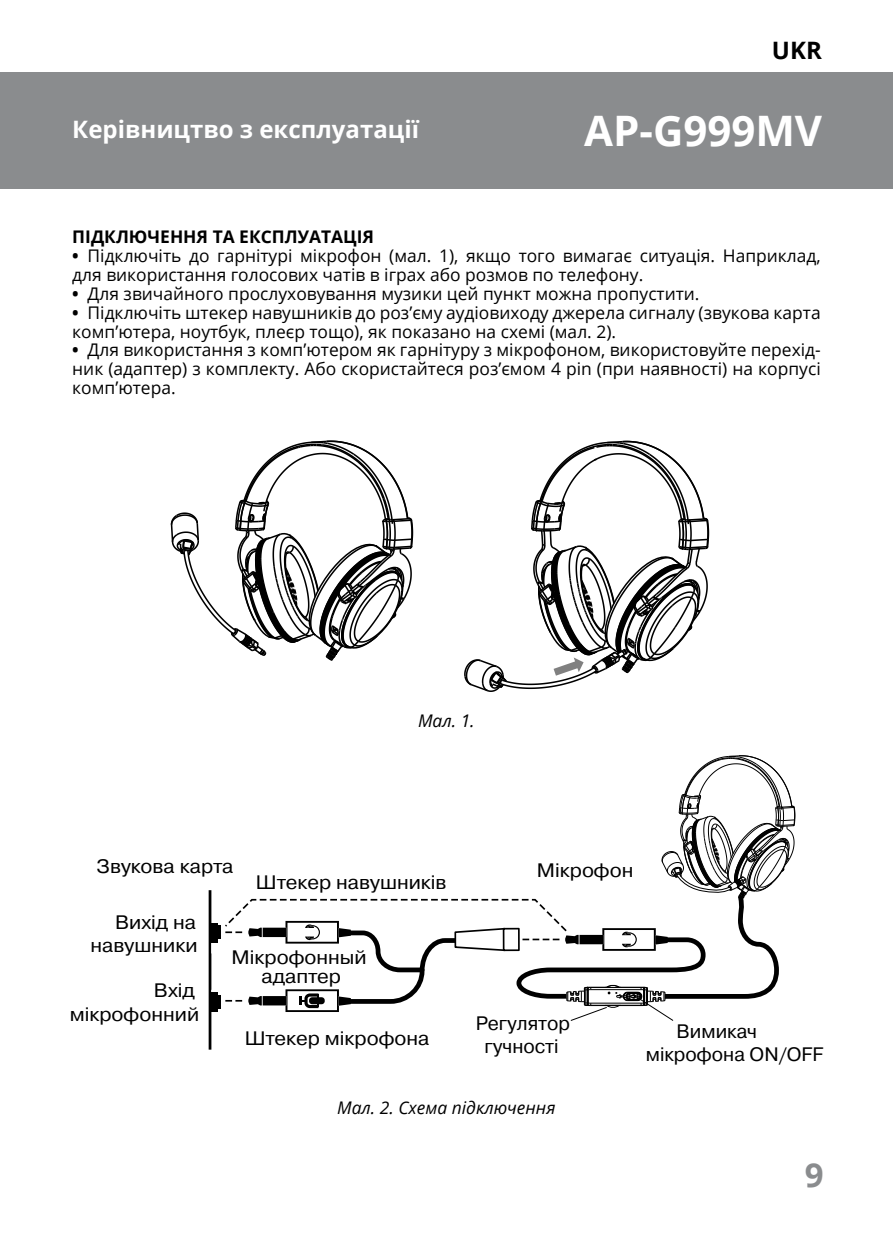
<style>
.page{position:relative;width:893px;height:1259px;background:#fff}
.page>*{position:absolute;margin:0;border:0;box-sizing:border-box;transform-origin:0 0}
.t1{font:700 42px "Open Sans";color:#fff}
.t2{font:700 33px "Open Sans";color:#8a8c8e}
.t3{font:700 24px "Open Sans";color:#fff}
.t4{font:700 24px "Open Sans";color:#000}
.t5{font:19.5px/23.4px "Pragmatica";color:#000;text-align:right;scale:1.05 1}
.t6{font:19.5px/23.4px "Pragmatica";color:#000;text-align:center}
.t7{font:17.4px/18.9px "Open Sans";color:#000}
.t8{font:italic 17.4px "Open Sans";color:#000}
.t9{font:700 17.4px "Open Sans";color:#000}
.s1{font-weight:700}
</style>
<div class="page">
<div style="left:0;top:72px;width:893px;height:117px;background:#8a8c8e"></div>
<svg style="left:170px;top:440px;width:244px;height:221px"></svg>
<svg style="left:464px;top:440px;width:246px;height:252px"></svg>
<svg style="left:209px;top:890px;width:2px;height:159px"></svg>
<hr style="left:217px;top:926px;width:4px;height:13px;background:#000">
<div style="left:211px;top:923px;width:6px;height:19px;background:#000"></div>
<hr style="left:217px;top:995px;width:4px;height:13px;background:#000">
<div style="left:211px;top:992px;width:6px;height:19px;background:#000"></div>
<svg style="left:225px;top:755px;width:571px;height:266px"></svg>
<h3 class="t4" style="left:772px;top:34px;width:51px">UKR</h3>
<h3 class="t3" style="left:72px;top:113px;width:348px">Керівництво з експлуатації</h3>
<h1 class="t1" style="left:584px;top:101px;width:240px">AP-G999MV</h1>
<p class="t9" style="left:72px;top:224px;width:303px">ПІДКЛЮЧЕННЯ ТА ЕКСПЛУАТАЦІЯ</p>
<p class="t7" style="left:72px;top:246px;width:750px"><span class="s1">•</span> Підключіть до гарнітурі мікрофон (мал. 1), якщо того вимагає ситуація. Наприклад, для використання голосових чатів в іграх або розмов по телефону.</p>
<p class="t7" style="left:72px;top:283px;width:629px"><span class="s1">•</span> Для звичайного прослуховування музики цей пункт можна пропустити.</p>
<p class="t7" style="left:72px;top:302px;width:750px"><span class="s1">•</span> Підключіть штекер навушників до роз’єму аудіовиходу джерела сигналу (звукова карта комп’ютера, ноутбук, плеєр тощо), як показано на схемі (мал. 2).</p>
<p class="t7" style="left:72px;top:340px;width:750px;text-align:justify"><span class="s1">•</span> Для використання з комп’ютером як гарнітуру з мікрофоном, використовуйте перехід&shy;ник (адаптер) з комплекту. Або скористайтеся роз’ємом 4 pin (при наявності) на корпусі комп’ютера.</p>
<p class="t8" style="left:418px;top:709px;width:58px">Мал. 1.</p>
<p class="t5" style="left:96px;top:855px;width:132px">Звукова карта</p>
<p class="t5" style="left:91px;top:910px;width:103px">Вихід на навушники</p>
<p class="t5" style="left:70px;top:979px;width:125px">Вхід мікрофонний</p>
<p class="t5" style="left:256px;top:871px;width:183px">Штекер навушників</p>
<p class="t5" style="left:232px;top:948px;width:130px;line-height:19.5px;text-align:center">Мікрофонный адаптер</p>
<p class="t5" style="left:245px;top:1026px;width:178px">Штекер мікрофона</p>
<p class="t5" style="left:537px;top:858px;width:94px">Мікрофон</p>
<p class="t6" style="left:476px;top:1011px;width:96px">Регулятор гучності</p>
<p class="t6" style="left:646px;top:1020px;width:179px;text-align:left;text-indent:31px">Вимикач мікрофона ON/OFF</p>
<p class="t8" style="left:337px;top:1096px;width:220px">Мал. 2. Схема підключення</p>
<h2 class="t2" style="left:805px;top:1151px;width:20px">9</h2>
</div>
